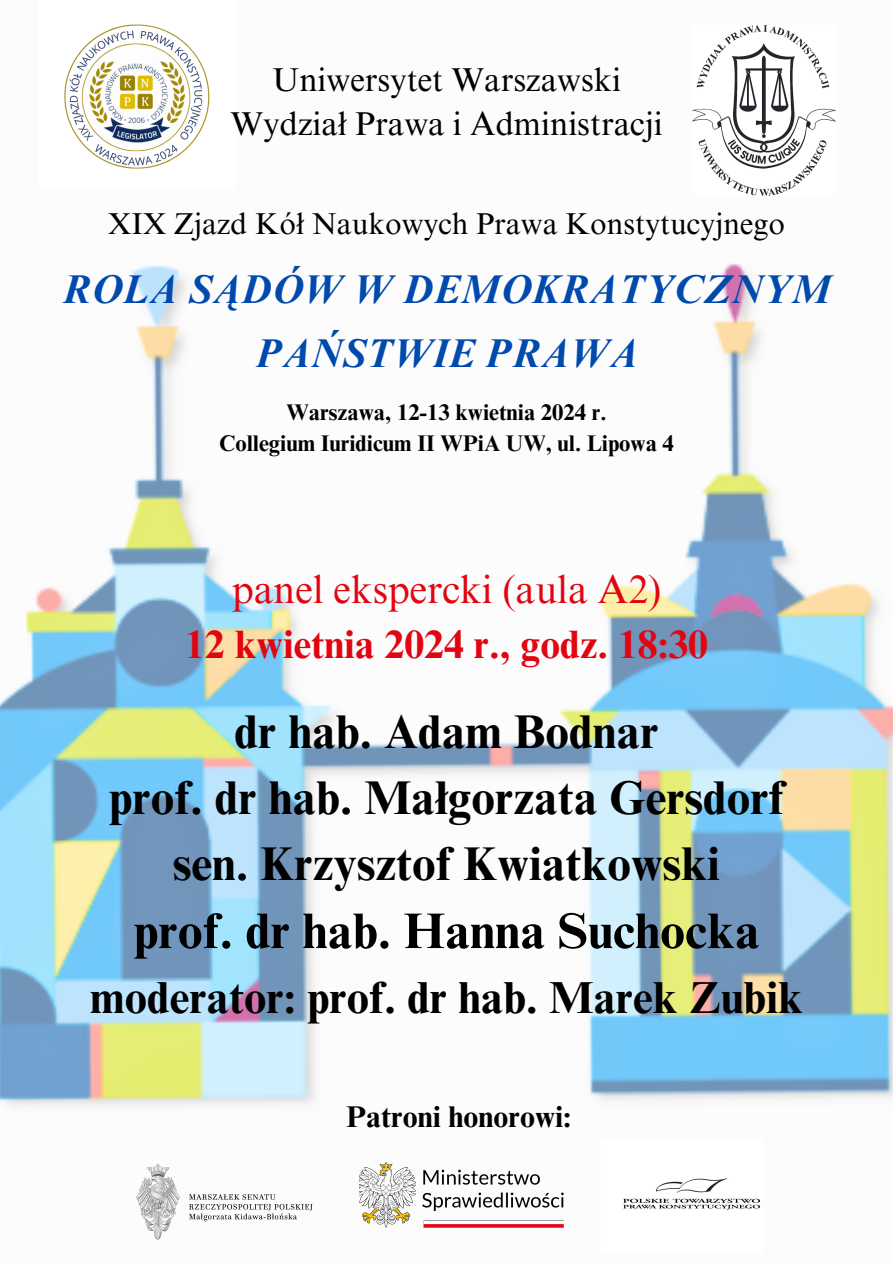
<style>
.page{position:relative;width:893px;height:1263px;background:#fff}
.page>*{position:absolute;margin:0;border:0;box-sizing:border-box;transform-origin:0 0}
.t1{font:700 50.1px "Times NRMT Pro";color:#000}
.t2{font:700 47.4px/66.1px "Times NRMT Pro";color:#000;text-align:center}
.t3{font:700 44.85px "Times NRMT Pro";color:#000}
.t4{font:italic 700 40.2px/64.1px "Times NRMT Pro";color:#004aad;text-align:center}
.t5{font:700 39.67px/55.1px "Times NRMT Pro";color:#e20511;text-align:center}
.t6{font:33.08px/44.2px "Times NRMT Pro";color:#000;text-align:center}
.t7{font:30.15px "Times NRMT Pro";color:#000}
.t8{font:700 30px "Times NRMT Pro";color:#000}
.t9{font:700 22.58px "Times NRMT Pro";color:#000}
.s1{font-weight:400}
</style>
<div class="page">
<img style="left:0;top:110px;width:893px;height:997px">
<img style="left:136px;top:1163px;width:177px;height:77px">
<img style="left:359px;top:1162px;width:205px;height:66px">
<img style="left:623px;top:1178px;width:137px;height:32px">
<img style="left:39px;top:24px;width:196px;height:164px">
<img style="left:692px;top:25px;width:143px;height:170px">
<p class="t6" style="left:230px;top:61px;width:434px">Uniwersytet Warszawski<br>Wydział Prawa i Administracji</p>
<p class="t7" style="left:108px;top:212px;width:678px">XIX Zjazd Kół Naukowych Prawa Konstytucyjnego</p>
<h3 class="t4" style="left:62px;top:262px;width:770px">ROLA SĄDÓW W DEMOKRATYCZNYM<br>PAŃSTWIE PRAWA</h3>
<h1 class="t9" style="left:286px;top:404px;width:322px">Warszawa, 12-13 kwietnia 2024 r.</h1>
<p class="t9" style="left:219px;top:435px;width:456px">Collegium Iuridicum II WPiA UW, ul. Lipowa 4</p>
<h4 class="t5" style="left:185px;top:566px;width:524px"><span class="s1">panel ekspercki (aula A2)<br></span>12 kwietnia 2024 r., godz. 18:30</h4>
<p class="t2" style="left:109px;top:704px;width:677px">dr hab. Adam Bodnar<br>prof. dr hab. Małgorzata Gersdorf sen. Krzysztof Kwiatkowski</p>
<p class="t1" style="left:133px;top:912px;width:628px">prof. dr hab. Hanna Suchocka</p>
<p class="t3" style="left:90px;top:981px;width:714px">moderator: prof. dr hab. Marek Zubik</p>
<p class="t8" style="left:346px;top:1105px;width:226px">Patroni honorowi:</p>
</div>
